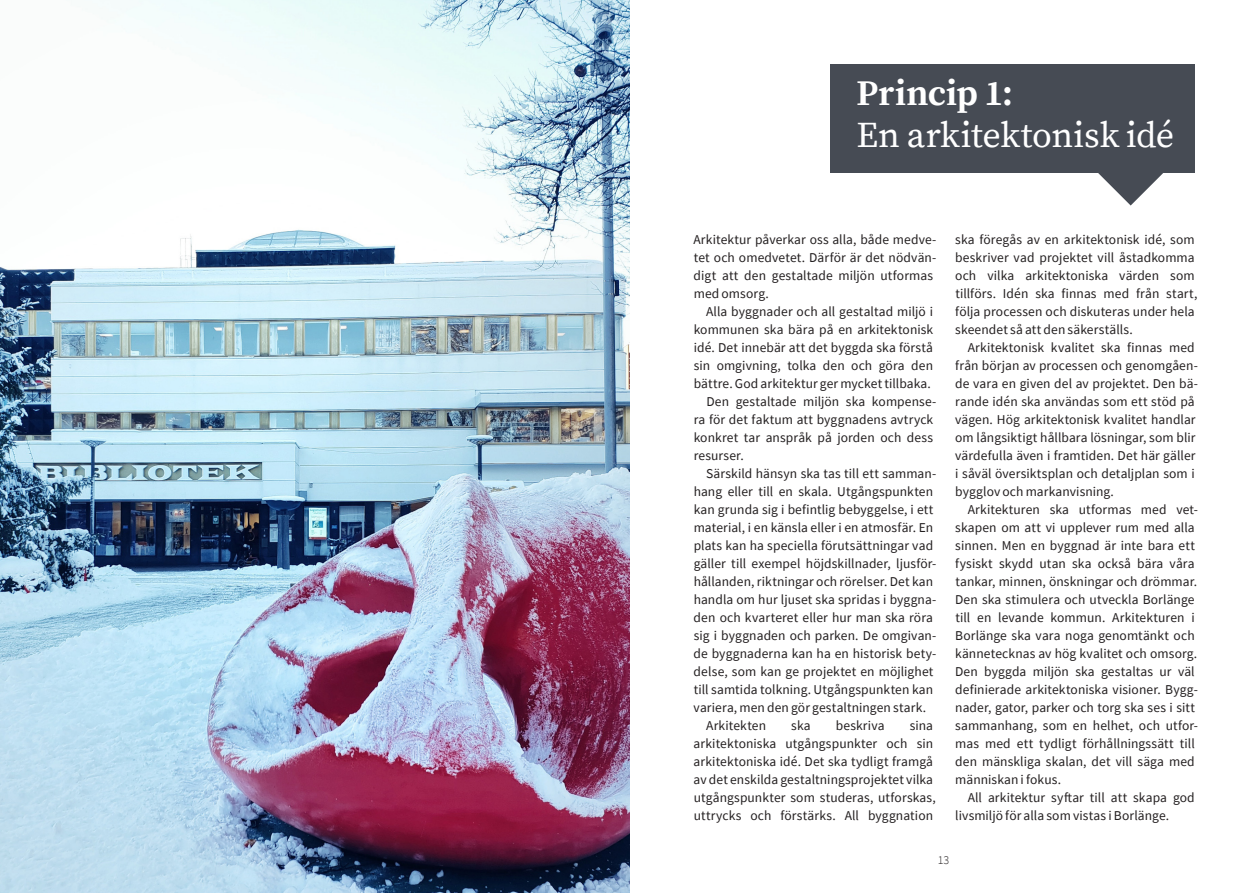
<style>
.page{position:relative;width:1259px;height:893px;background:#fff}
.page>*{position:absolute;margin:0;border:0;box-sizing:border-box;transform-origin:0 0}
.B-Rubrik{font:36px "Source Serif Pro";letter-spacing:-.01em;color:#fff}
.B-Rubrik-2{font:700 36px "Source Serif Pro";color:#fff}
.B-Brödtext{font:13.5px/18px "Source Sans Pro";letter-spacing:.01em;color:#231f20}
.t1{font:300 12px "Source Sans Pro";color:#231f20}
</style>
<div class="page">
<img style="left:0;top:0;width:629px;height:893px">
<div style="left:831px;top:64px;width:364px;height:108px;background:#464b54"></div>
<svg style="left:1098px;top:172px;width:65px;height:34px"></svg>
<p class="B-Rubrik-2" style="left:856px;top:72px;width:158px">Princip 1:</p>
<p class="B-Rubrik" style="left:856px;top:114px;width:319px">En arkitektonisk idé</p>
<p class="B-Brödtext" style="left:693px;top:230px;width:245px">Arkitektur påverkar oss alla, både medve&shy;tet och omedvetet. Därför är det nödvän&shy;digt att den gestaltade miljön utformas med omsorg.</p>
<p class="B-Brödtext" style="left:693px;top:302px;width:241px;text-align:justify;text-indent:12px">Alla byggnader och all gestaltad miljö i kommunen ska bära på en arkitektonisk idé. Det innebär att det byggda ska förstå sin omgivning, tolka den och göra den bättre. God arkitektur ger mycket tillbaka.</p>
<p class="B-Brödtext" style="left:693px;top:392px;width:244px;text-indent:13px">Den gestaltade miljön ska kompense&shy;ra för det faktum att byggnadens avtryck konkret tar anspråk på jorden och dess resurser.</p>
<p class="B-Brödtext" style="left:693px;top:464px;width:244px;text-indent:13px">Särskild hänsyn ska tas till ett samman&shy;hang eller till en skala. Utgångspunkten kan grunda sig i befintlig bebyggelse, i ett material, i en känsla eller i en atmosfär. En plats kan ha speciella förutsättningar vad gäller till exempel höjdskillnader, ljusför&shy;hållanden, riktningar och rörelser. Det kan handla om hur ljuset ska spridas i byggna&shy;den och kvarteret eller hur man ska röra sig i byggnaden och parken. De omgivan&shy;de byggnaderna kan ha en historisk bety&shy;delse, som kan ge projektet en möjlighet till samtida tolkning. Utgångspunkten kan variera, men den gör gestaltningen stark.</p>
<p class="B-Brödtext" style="left:706px;top:716px;width:62px">Arkitekten</p>
<p class="B-Brödtext" style="left:791px;top:716px;width:21px">ska</p>
<p class="B-Brödtext" style="left:836px;top:716px;width:50px">beskriva</p>
<p class="B-Brödtext" style="left:693px;top:716px;width:244px;text-indent:216px">sina arkitektoniska utgångspunkter och sin arkitektoniska idé. Det ska tydligt framgå av det enskilda gestaltningsprojektet vilka utgångspunkter som studeras, utforskas, uttrycks och förstärks. All byggnation</p>
<p class="B-Brödtext" style="left:955px;top:230px;width:244px">ska föregås av en arkitektonisk idé, som beskriver vad projektet vill åstadkomma och vilka arkitektoniska värden som tillförs. Idén ska finnas med från start, följa processen och diskuteras under hela skeendet så att den säkerställs.</p>
<p class="B-Brödtext" style="left:955px;top:338px;width:244px;text-indent:13px">Arkitektonisk kvalitet ska finnas med från början av processen och genomgåen&shy;de vara en given del av projektet. Den bä&shy;rande idén ska användas som ett stöd på vägen. Hög arkitektonisk kvalitet handlar om långsiktigt hållbara lösningar, som blir värdefulla även i framtiden. Det här gäller i såväl översiktsplan och detaljplan som i bygglov och markanvisning.</p>
<p class="B-Brödtext" style="left:955px;top:500px;width:244px;text-indent:13px">Arkitekturen ska utformas med vet&shy;skapen om att vi upplever rum med alla sinnen. Men en byggnad är inte bara ett fysiskt skydd utan ska också bära våra tankar, minnen, önskningar och drömmar.<br>Den ska stimulera och utveckla Borlänge till en levande kommun. Arkitekturen i Borlänge ska vara noga genomtänkt och kännetecknas av hög kvalitet och omsorg.<br>Den byggda miljön ska gestaltas ur väl definierade arkitektoniska visioner. Bygg&shy;nader, gator, parker och torg ska ses i sitt sammanhang, som en helhet, och utfor&shy;mas med ett tydligt förhållningssätt till den mänskliga skalan, det vill säga med människan i fokus.</p>
<p class="B-Brödtext" style="left:955px;top:788px;width:241px;text-indent:12px">All arkitektur syftar till att skapa god livsmiljö för alla som vistas i Borlänge.</p>
<p class="t1" style="left:937px;top:853px;width:13px">13</p>
</div>
